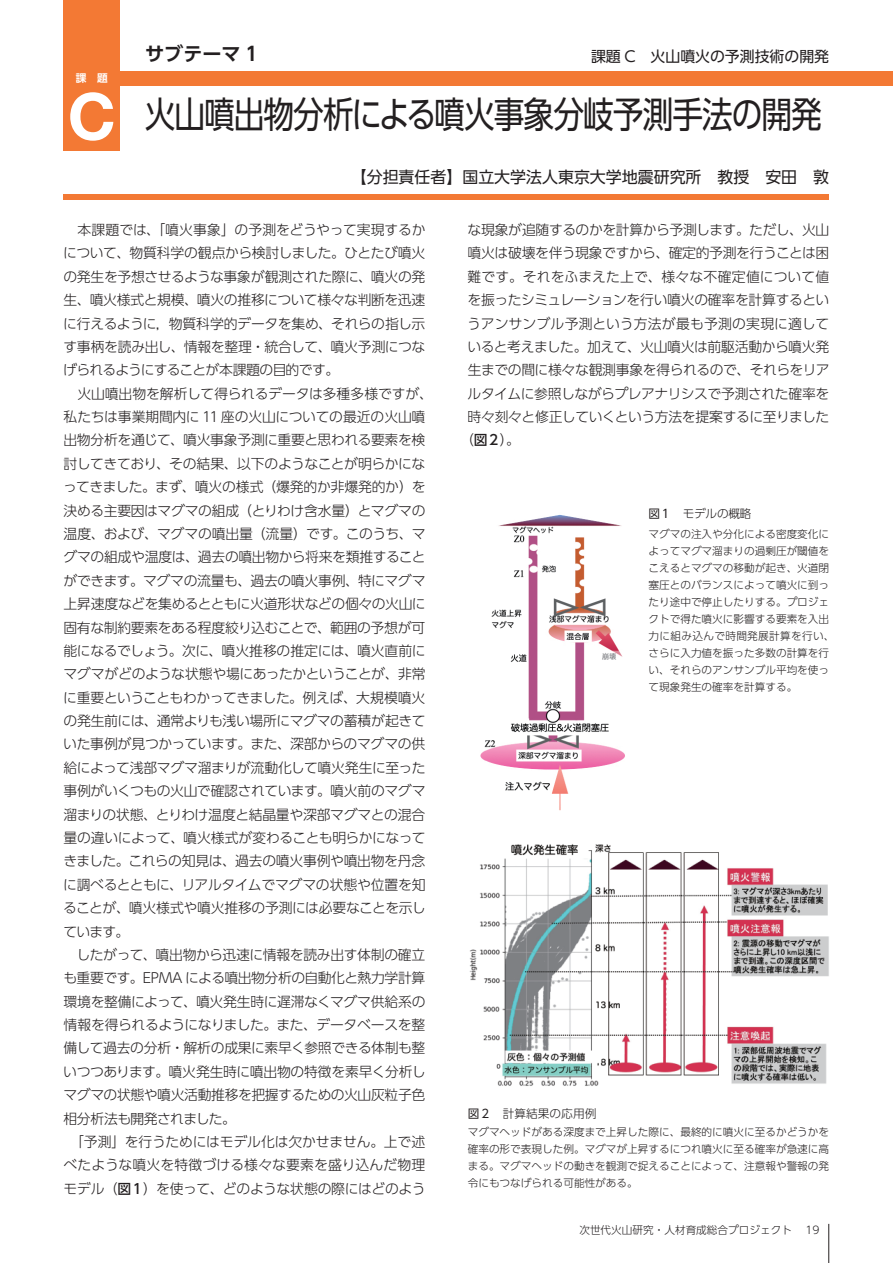
<style>
.page{position:relative;width:893px;height:1263px;background:#fff}
.page>*{position:absolute;margin:0;border:0;box-sizing:border-box;transform-origin:0 0}
.t1{font:700 64.8px "Helvetica Neue";color:#fff}
.t2{font:36.15px "UD Shin Go Pro";letter-spacing:-.035em;color:#231f20;scale:.85 1}
.t3{font:700 19.2px "UD Shin Go Pro De";color:#231f20}
.t4{font:15.9px "UD Shin Go Pro";color:#231f20}
.t5{font:14.85px "UD Shin Go Pro";color:#231f20}
.t6{font:300 13.8px/23.4px "UD Shin Go Pro";letter-spacing:-.025em;color:#231f20;text-align:justify}
.t7{font:300 13.8px "UD Shin Go Pro";letter-spacing:.01em;color:#231f20}
.t8{font:300 11.7px "UD Shin Go Pro";color:#231f20}
.t9{font:300 10.65px/17px "UD Shin Go Pro";color:#231f20}
.t10{font:700 10.65px "UD Shin Go Pro De";color:#fff}
.s1{font-weight:500}
.s2{font-weight:400}
</style>
<div class="page">
<hr style="left:828px;top:1224px;width:1px;height:39px;background:#231f20">
<div style="left:64px;top:194px;width:765px;height:6px;background:#f37934"></div>
<div style="left:64px;top:0;width:56px;height:150px;background:#f37934"></div>
<div style="left:117px;top:71px;width:776px;height:14px;background:#f37934"></div>
<img style="left:480px;top:515px;width:145px;height:296px">
<img style="left:469px;top:844px;width:360px;height:242px">
<p class="t10" style="left:76px;top:69px;width:33px">課　題</p>
<h1 class="t1" style="left:68px;top:66px;width:50px">C</h1>
<h3 class="t3" style="left:145px;top:38px;width:115px">サブテーマ 1</h3>
<p class="t5" style="left:576px;top:44px;width:254px">　課題 C　火山噴火の予測技術の開発</p>
<h2 class="t2" style="left:145px;top:85px;width:798px">火山噴出物分析による噴火事象分岐予測手法の開発</h2>
<p class="t4" style="left:351px;top:164px;width:480px">【分担責任者】国立大学法人東京大学地震研究所　教授　安田　敦</p>
<p class="t6" style="left:63px;top:218px;width:364px;text-indent:14px">本課題では、「噴火事象」の予測をどうやって実現するかについて、物質科学の観点から検討しました。ひとたび噴火の発生を予想させるような事象が観測された際に、噴火の発生、噴火様式と規模、噴火の推移について様々な判断を迅速に行えるように，物質科学的データを集め、それらの指し示す事柄を読み出し、情報を整理・統合して、噴火予測につなげられるようにすることが本課題の目的です。</p>
<p class="t6" style="left:63px;top:381px;width:371px;text-align:left;text-indent:14px">火山噴出物を解析して得られるデータは多種多様ですが、私たちは事業期間内に 11 座の火山についての最近の火山噴出物分析を通じて、噴火事象予測に重要と思われる要素を検討してきており、その結果、以下のようなことが明らかになってきました。まず、噴火の様式（爆発的か非爆発的か）を決める主要因はマグマの組成（とりわけ含水量）とマグマの温度、および、マグマの噴出量（流量）です。このうち、マグマの組成や温度は、過去の噴出物から将来を類推することができます。マグマの流量も、過去の噴火事例、特にマグマ上昇速度などを集めるとともに火道形状などの個々の火山に固有な制約要素をある程度絞り込むことで、範囲の予想が可能になるでしょう。次に、噴火推移の推定には、噴火直前にマグマがどのような状態や場にあったかということが、非常に重要ということもわかってきました。例えば、大規模噴火の発生前には、通常よりも浅い場所にマグマの蓄積が起きていた事例が見つかっています。また、深部からのマグマの供給によって浅部マグマ溜まりが流動化して噴火発生に至った事例がいくつもの火山で確認されています。噴火前のマグマ溜まりの状態、とりわけ温度と結晶量や深部マグマとの混合量の違いによって、噴火様式が変わることも明らかになってきました。これらの知見は、過去の噴火事例や噴出物を丹念に調べるとともに、リアルタイムでマグマの状態や位置を知ることが、噴火様式や噴火推移の予測には必要なことを示しています。</p>
<p class="t6" style="left:77px;top:942px;width:350px">したがって、噴出物から迅速に情報を読み出す体制の確立</p>
<p class="t6" style="left:63px;top:966px;width:364px">も重要です。EPMA による噴出物分析の自動化と熱力学計算</p>
<p class="t6" style="left:64px;top:989px;width:363px">環境を整備によって、噴火発生時に遅滞なくマグマ供給系の</p>
<p class="t6" style="left:64px;top:1013px;width:363px">情報を得られるようになりました。また、データベースを整</p>
<p class="t6" style="left:64px;top:1036px;width:363px">備して過去の分析・解析の成果に素早く参照できる体制も整</p>
<p class="t6" style="left:63px;top:1059px;width:364px">いつつあります。噴火発生時に噴出物の特徴を素早く分析し</p>
<p class="t6" style="left:63px;top:1083px;width:363px">マグマの状態や噴火活動推移を把握するための火山灰粒子色</p>
<p class="t6" style="left:64px;top:1106px;width:174px">相分析法も開発されました。</p>
<p class="t6" style="left:70px;top:1129px;width:357px">「予測」を行うためにはモデル化は欠かせません。上で述</p>
<p class="t7" style="left:64px;top:1154px;width:363px">べたような噴火を特徴づける様々な要素を盛り込んだ物理</p>
<p class="t6" style="left:64px;top:1176px;width:364px">モデル（<span class="s1">図１</span>）を使って、どのような状態の際にはどのよう</p>
<p class="t6" style="left:468px;top:218px;width:363px">な現象が追随するのかを計算から予測します。ただし、火山</p>
<p class="t6" style="left:468px;top:241px;width:363px">噴火は破壊を伴う現象ですから、確定的予測を行うことは困</p>
<p class="t7" style="left:468px;top:265px;width:363px">難です。それをふまえた上で、様々な不確定値について値</p>
<p class="t6" style="left:467px;top:288px;width:363px">を振ったシミュレーションを行い噴火の確率を計算するとい</p>
<p class="t7" style="left:467px;top:312px;width:364px">うアンサンブル予測という方法が最も予測の実現に適して</p>
<p class="t6" style="left:467px;top:334px;width:363px">いると考えました。加えて、火山噴火は前駆活動から噴火発</p>
<p class="t6" style="left:468px;top:358px;width:363px">生までの間に様々な観測事象を得られるので、それらをリア</p>
<p class="t6" style="left:468px;top:381px;width:363px">ルタイムに参照しながらプレアナリシスで予測された確率を</p>
<p class="t6" style="left:468px;top:405px;width:363px">時々刻々と修正していくという方法を提案するに至りました</p>
<p class="t6" style="left:460px;top:428px;width:61px">（<span class="s1">図２</span>）。</p>
<p class="t8" style="left:648px;top:504px;width:105px"><span class="s2">図１</span>　モデルの概略</p>
<p class="t9" style="left:648px;top:525px;width:187px">マグマの注入や分化による密度変化によってマグマ溜まりの過剰圧が閾値をこえるとマグマの移動が起き、火道閉塞圧とのバランスによって噴火に到ったり途中で停止したりする。プロジェクトで得た噴火に影響する要素を入出力に組み込んで時間発展計算を行い、さらに入力値を振った多数の計算を行い、それらのアンサンブル平均を使って現象発生の確率を計算する。</p>
<p class="t8" style="left:468px;top:1104px;width:130px"><span class="s2">図２</span>　計算結果の応用例</p>
<p class="t9" style="left:468px;top:1123px;width:363px;text-align:justify">マグマヘッドがある深度まで上昇した際に、最終的に噴火に至るかどうかを確率の形で表現した例。マグマが上昇するにつれ噴火に至る確率が急速に高まる。マグマヘッドの動きを観測で捉えることによって、注意報や警報の発令にもつなげられる可能性がある。</p>
<p class="t9" style="left:579px;top:1221px;width:214px">次世代火山研究・人材育成総合プロジェクト</p>
<p class="t9" style="left:806px;top:1221px;width:16px">19</p>
</div>
